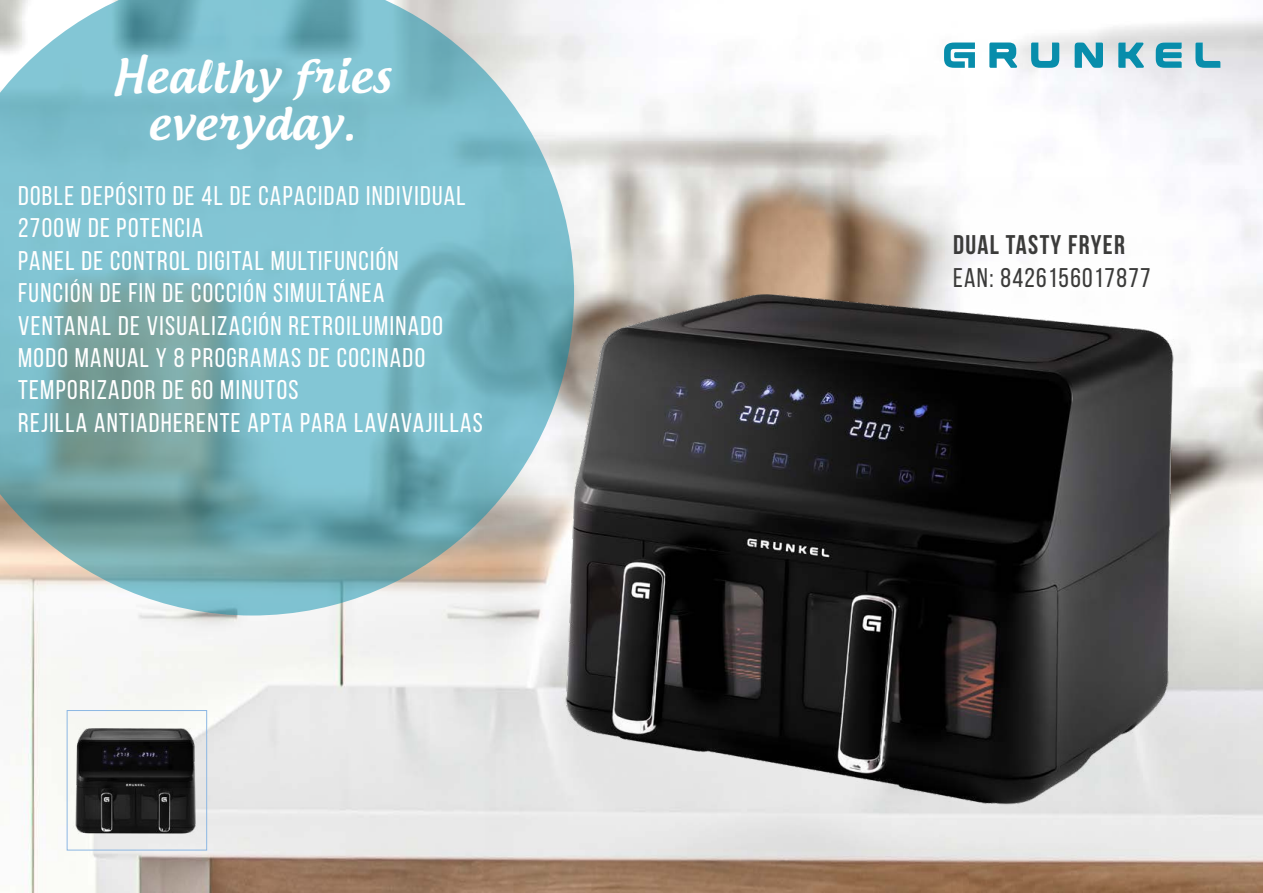
<style>
.page{position:relative;width:1263px;height:893px;background:#fff}
.page>*{position:absolute;margin:0;border:0;box-sizing:border-box;transform-origin:0 0}
.t1{font:500 45px/46.5px "Androgyne";letter-spacing:.025em;color:#fff;text-align:center}
.t2{font:27px/32.4px "Bebas Neue";letter-spacing:.05em;color:#fff}
.t3{font:27px "Bebas Neue";letter-spacing:.05em;color:#3c3c3b}
.t4{font:700 27px "Bebas Neue";letter-spacing:.05em;color:#3c3c3b}
</style>
<div class="page">
<img style="left:16px;top:0;width:1247px;height:893px">
<svg style="left:0;top:0;width:574px;height:615px;background:#86bcc4"></svg>
<img style="left:69px;top:712px;width:136px;height:136px">
<div style="left:67px;top:710px;width:140px;height:140px;border:1px solid #8cb7e3"></div>
<img style="left:486px;top:177px;width:752px;height:672px">
<svg style="left:1195px;top:43px;width:25px;height:25px"></svg>
<svg style="left:1031px;top:43px;width:28px;height:25px"></svg>
<svg style="left:1156px;top:43px;width:26px;height:25px"></svg>
<svg style="left:944px;top:43px;width:31px;height:25px"></svg>
<svg style="left:989px;top:43px;width:28px;height:25px"></svg>
<svg style="left:1075px;top:43px;width:28px;height:25px"></svg>
<svg style="left:1118px;top:43px;width:26px;height:25px"></svg>
<h1 class="t1" style="left:113px;top:53px;width:279px">Healthy fries everyday.</h1>
<p class="t2" style="left:18px;top:179px;width:466px">DOBLE DEPÓSITO DE 4L DE CAPACIDAD INDIVIDUAL 2700W DE POTENCIA<br>PANEL DE CONTROL DIGITAL MULTIFUNCIÓN<br>FUNCIÓN DE FIN DE COCCIÓN SIMULTÁNEA VENTANAL DE VISUALIZACIÓN RETROILUMINADO MODO MANUAL Y 8 PROGRAMAS DE COCINADO TEMPORIZADOR DE 60 MINUTOS<br>REJILLA ANTIADHERENTE APTA PARA LAVAVAJILLAS</p>
<p class="t4" style="left:953px;top:230px;width:173px">DUAL TASTY FRYER</p>
<p class="t3" style="left:953px;top:263px;width:199px">EAN: 8426156017877</p>
</div>
